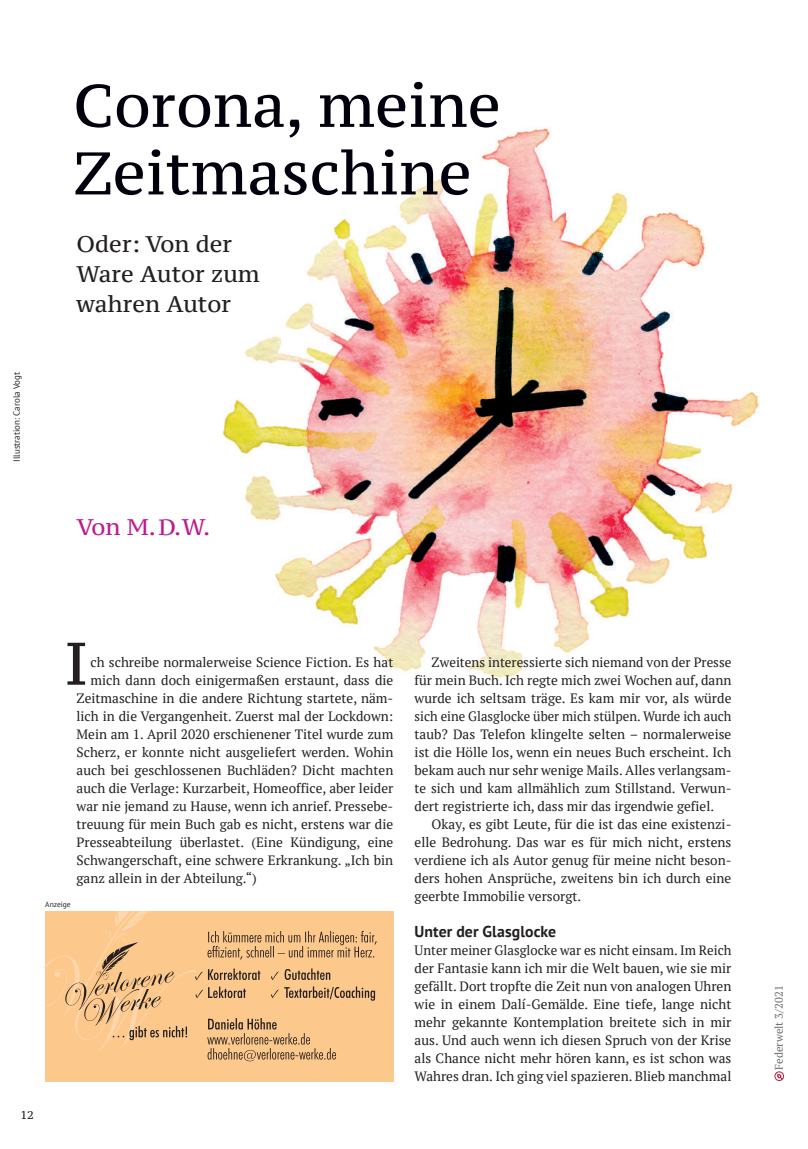
<style>
.page{position:relative;width:808px;height:1149px;background:#fff}
.page>*{position:absolute;margin:0;border:0;box-sizing:border-box;transform-origin:0 0}
.t1{font:60px/67.5px "PT Serif Caption";color:#00000d}
.t2{font:59.85px "PT Serif Caption";color:#231f20}
.t3{font:22.5px/30px "PT Serif Caption";color:#231f20}
.t4{font:22.5px "PT Serif Caption";color:#bc1b8d}
.t5{font:700 15.75px "PT Sans";letter-spacing:.005em;color:#231f20}
.t6{font:13.5px/18px "PT Serif";color:#231f20;text-align:justify}
.t7{font:11.25px "PT Serif Caption";color:#231f20}
.t8{font:10.95px "PT Serif";color:#6c6d70}
.t9{font:9px "PT Sans";color:#231f20}
.t10{font:7.5px "PT Sans";color:#231f20}
</style>
<div class="page">
<svg style="left:774px;top:1071px;width:10px;height:9px"></svg>
<img style="left:223px;top:127px;width:536px;height:551px">
<div style="left:45px;top:910px;width:348px;height:170px;background:#fdc88b"></div>
<svg style="left:45px;top:910px;width:332px;height:150px"></svg>
<p class="t9" style="left:11px;top:462px;width:91px;rotate:-90deg">Illustration: Carola Vogt</p>
<h1 class="t1" style="left:73px;top:71px;width:429px">Corona, meine<br>Zeitmaschine</h1>
<h3 class="t3" style="left:77px;top:228px;width:185px">Oder: Von der<br>Ware Autor zum wahren Autor</h3>
<h3 class="t4" style="left:77px;top:512px;width:135px">Von M.D.W.</h3>
<h2 class="t2" style="left:64px;top:624px;width:25px">I</h2>
<p class="t6" style="left:90px;top:652px;width:304px">ch schreibe normalerweise Science Fiction. Es hat</p>
<p class="t6" style="left:90px;top:670px;width:304px">mich dann doch einigermaßen erstaunt, dass die</p>
<p class="t6" style="left:77px;top:688px;width:318px">Zeitmaschine in die andere Richtung startete, näm-</p>
<p class="t6" style="left:77px;top:706px;width:318px">lich in die Vergangenheit. Zuerst mal der Lockdown:</p>
<p class="t6" style="left:77px;top:724px;width:318px">Mein am 1. April 2020 erschienener Titel wurde zum</p>
<p class="t6" style="left:77px;top:742px;width:318px">Scherz, er konnte nicht ausgeliefert werden. Wohin</p>
<p class="t6" style="left:77px;top:760px;width:318px">auch bei geschlossenen Buchläden? Dicht machten</p>
<p class="t6" style="left:77px;top:778px;width:318px">auch die Verlage: Kurzarbeit, Homeoffice, aber leider</p>
<p class="t6" style="left:77px;top:796px;width:318px">war nie jemand zu Hause, wenn ich anrief. Pressebe-</p>
<p class="t6" style="left:77px;top:814px;width:318px">treuung für mein Buch gab es nicht, erstens war die</p>
<p class="t6" style="left:77px;top:832px;width:318px">Presseabteilung überlastet. (Eine Kündigung, eine</p>
<p class="t6" style="left:77px;top:850px;width:318px">Schwangerschaft, eine schwere Erkrankung. „Ich bin</p>
<p class="t6" style="left:77px;top:868px;width:182px">ganz allein in der Abteilung.“)</p>
<p class="t10" style="left:45px;top:898px;width:27px">Anzeige</p>
<p class="t7" style="left:21px;top:1107px;width:15px">12</p>
<p class="t6" style="left:415px;top:652px;width:318px;text-indent:17px">Zweitens interessierte sich niemand von der Presse für mein Buch. Ich regte mich zwei Wochen auf, dann wurde ich seltsam träge. Es kam mir vor, als würde sich eine Glasglocke über mich stülpen. Wurde ich auch taub? Das Telefon klingelte selten – normalerweise ist die Hölle los, wenn ein neues Buch erscheint. Ich bekam auch nur sehr wenige Mails. Alles verlangsam&shy;te sich und kam allmählich zum Stillstand. Verwun&shy;dert registrierte ich, dass mir das irgendwie gefiel.</p>
<p class="t6" style="left:415px;top:814px;width:318px;text-align:left;text-indent:17px">Okay, es gibt Leute, für die ist das eine existenzi&shy;elle Bedrohung. Das war es für mich nicht, erstens verdiene ich als Autor genug für meine nicht beson&shy;ders hohen Ansprüche, zweitens bin ich durch eine geerbte Immobilie versorgt.</p>
<p class="t5" style="left:415px;top:920px;width:143px">Unter der Glasglocke</p>
<p class="t6" style="left:415px;top:940px;width:318px">Unter meiner Glasglocke war es nicht einsam. Im Reich der Fantasie kann ich mir die Welt bauen, wie sie mir gefällt. Dort tropfte die Zeit nun von analogen Uhren wie in einem Dalí-Gemälde. Eine tiefe, lange nicht mehr gekannte Kontemplation breitete sich in mir aus. Und auch wenn ich diesen Spruch von der Krise als Chance nicht mehr hören kann, es ist schon was Wahres dran. Ich ging viel spazieren. Blieb manchmal</p>
<p class="t8" style="left:772px;top:1069px;width:86px;rotate:-90deg">Federwelt 3/2021</p>
</div>
